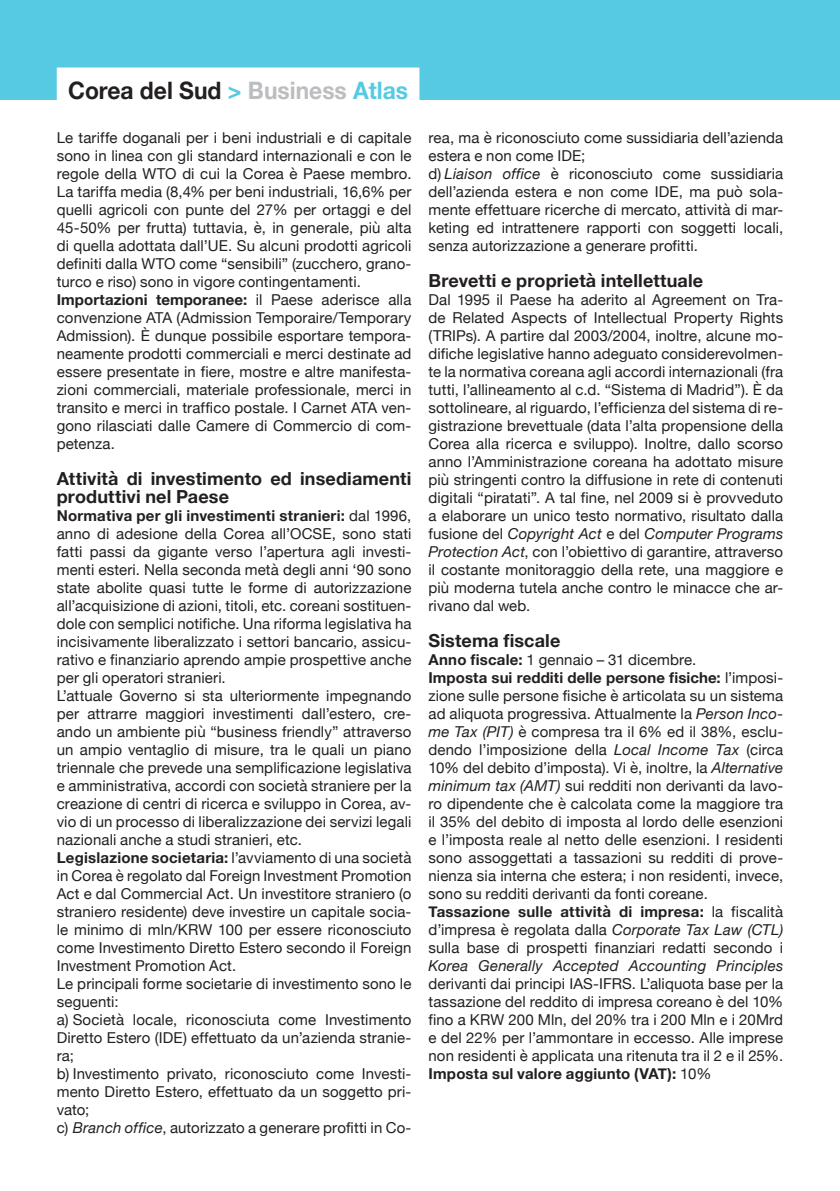
<style>
.page{position:relative;width:840px;height:1191px;background:#fff}
.page>*{position:absolute;margin:0;border:0;box-sizing:border-box;transform-origin:0 0}
.t1{font:700 24px "Helvetica Neue";color:#231f20;scale:.95 1}
.t2{font:700 18px/18px "Helvetica Neue";letter-spacing:.01em;color:#231f20}
.t3{font:15px/18px "Helvetica Neue";letter-spacing:.01em;color:#231f20;text-align:justify}
.t4{font:700 15px "Helvetica Neue";letter-spacing:.015em;color:#231f20}
.s1{color:#56c9e3}
.s2{color:#bcbdc0}
.s3{font-weight:700}
.s4{font-style:italic}
.s5{font-weight:400}
</style>
<div class="page">
<div style="left:0;top:0;width:839px;height:99px;background:#56c9e3"></div>
<div style="left:57px;top:67px;width:362px;height:36px;background:#fff"></div>
<p class="t1" style="left:68px;top:72px;width:359px">Corea del Sud <span class="s1">&gt;</span> <span class="s2">Business</span> <span class="s1">Atlas</span></p>
<p class="t3" style="left:57px;top:129px;width:356px">Le tariffe doganali per i beni industriali e di capitale sono in linea con gli standard internazionali e con le regole della WTO di cui la Corea è Paese membro.<br>La tariffa media (8,4% per beni industriali, 16,6% per quelli agricoli con punte del 27% per ortaggi e del 45-50% per frutta) tuttavia, è, in generale, più alta di quella adottata dall’UE. Su alcuni prodotti agricoli definiti dalla WTO come “sensibili” (zucchero, grano&shy;turco e riso) sono in vigore contingentamenti.</p>
<p class="t3" style="left:57px;top:291px;width:356px"><span class="s3">Importazioni temporanee:</span> il Paese aderisce alla convenzione ATA (Admission Temporaire/Temporary Admission). È dunque possibile esportare tempora&shy;neamente prodotti commerciali e merci destinate ad essere presentate in fiere, mostre e altre manifesta&shy;zioni commerciali, materiale professionale, merci in transito e merci in traffico postale. I Carnet ATA ven&shy;gono rilasciati dalle Camere di Commercio di com&shy;petenza.</p>
<p class="t2" style="left:57px;top:470px;width:356px">Attività di investimento ed insediamenti produttivi nel Paese</p>
<p class="t3" style="left:57px;top:507px;width:356px"><span class="s3">Normativa per gli investimenti stranieri:</span> dal 1996, anno di adesione della Corea all’OCSE, sono stati fatti passi da gigante verso l’apertura agli investi&shy;menti esteri. Nella seconda metà degli anni ‘90 sono state abolite quasi tutte le forme di autorizzazione all’acquisizione di azioni, titoli, etc. coreani sostituen&shy;dole con semplici notifiche. Una riforma legislativa ha incisivamente liberalizzato i settori bancario, assicu&shy;rativo e finanziario aprendo ampie prospettive anche per gli operatori stranieri.</p>
<p class="t3" style="left:57px;top:687px;width:356px">L’attuale Governo si sta ulteriormente impegnando per attrarre maggiori investimenti dall’estero, cre&shy;ando un ambiente più “business friendly” attraverso un ampio ventaglio di misure, tra le quali un piano triennale che prevede una semplificazione legislativa e amministrativa, accordi con società straniere per la creazione di centri di ricerca e sviluppo in Corea, av&shy;vio di un processo di liberalizzazione dei servizi legali nazionali anche a studi stranieri, etc.</p>
<p class="t3" style="left:57px;top:849px;width:356px"><span class="s3">Legislazione societaria:</span> l’avviamento di una società in Corea è regolato dal Foreign Investment Promotion Act e dal Commercial Act. Un investitore straniero (o straniero residente) deve investire un capitale socia&shy;le minimo di mln/KRW 100 per essere riconosciuto come Investimento Diretto Estero secondo il Foreign Investment Promotion Act.</p>
<p class="t3" style="left:57px;top:975px;width:356px">Le principali forme societarie di investimento sono le seguenti:</p>
<p class="t3" style="left:57px;top:1011px;width:356px">a) Società locale, riconosciuta come Investimento Diretto Estero (IDE) effettuato da un’azienda stranie&shy;ra;</p>
<p class="t3" style="left:57px;top:1065px;width:356px">b) Investimento privato, riconosciuto come Investi&shy;mento Diretto Estero, effettuato da un soggetto pri&shy;vato;</p>
<p class="t3" style="left:57px;top:1119px;width:356px">c) <span class="s4">Branch office</span>, autorizzato a generare profitti in Co-</p>
<p class="t3" style="left:428px;top:129px;width:356px">rea, ma è riconosciuto come sussidiaria dell’azienda estera e non come IDE;</p>
<p class="t3" style="left:428px;top:165px;width:356px">d) <span class="s4">Liaison office</span> è riconosciuto come sussidiaria dell’azienda estera e non come IDE, ma può sola&shy;mente effettuare ricerche di mercato, attività di mar&shy;keting ed intrattenere rapporti con soggetti locali, senza autorizzazione a generare profitti.</p>
<p class="t2" style="left:428px;top:272px;width:276px">Brevetti e proprietà intellettuale</p>
<p class="t3" style="left:428px;top:291px;width:356px">Dal 1995 il Paese ha aderito al Agreement on Tra&shy;de Related Aspects of Intellectual Property Rights (TRIPs). A partire dal 2003/2004, inoltre, alcune mo&shy;difiche legislative hanno adeguato considerevolmen&shy;te la normativa coreana agli accordi internazionali (fra tutti, l’allineamento al c.d. “Sistema di Madrid”). È da sottolineare, al riguardo, l’efficienza del sistema di re&shy;gistrazione brevettuale (data l’alta propensione della Corea alla ricerca e sviluppo). Inoltre, dallo scorso anno l’Amministrazione coreana ha adottato misure più stringenti contro la diffusione in rete di contenuti digitali “piratati”. A tal fine, nel 2009 si è provveduto a elaborare un unico testo normativo, risultato dalla fusione del <span class="s4">Copyright Act</span> e del <span class="s4">Computer Programs Protection Act</span>, con l’obiettivo di garantire, attraverso il costante monitoraggio della rete, una maggiore e più moderna tutela anche contro le minacce che ar&shy;rivano dal web.</p>
<p class="t2" style="left:428px;top:632px;width:133px">Sistema fiscale</p>
<p class="t3" style="left:428px;top:651px;width:269px"><span class="s3">Anno fiscale:</span> 1 gennaio – 31 dicembre.</p>
<p class="t3" style="left:428px;top:669px;width:356px"><span class="s3">Imposta sui redditi delle persone fisiche:</span> l’imposi&shy;zione sulle persone fisiche è articolata su un sistema ad aliquota progressiva. Attualmente la <span class="s4">Person Inco&shy;me Tax (PIT)</span> è compresa tra il 6% ed il 38%, esclu&shy;dendo l’imposizione della <span class="s4">Local Income Tax</span> (circa 10% del debito d’imposta). Vi è, inoltre, la <span class="s4">Alternative minimum tax (AMT)</span> sui redditi non derivanti da lavo&shy;ro dipendente che è calcolata come la maggiore tra il 35% del debito di imposta al lordo delle esenzioni e l’imposta reale al netto delle esenzioni. I residenti sono assoggettati a tassazioni su redditi di prove&shy;nienza sia interna che estera; i non residenti, invece, sono su redditi derivanti da fonti coreane.</p>
<p class="t3" style="left:428px;top:903px;width:356px"><span class="s3">Tassazione sulle attività di impresa:</span> la fiscalità d’impresa è regolata dalla <span class="s4">Corporate Tax Law (CTL) </span>sulla base di prospetti finanziari redatti secondo i <span class="s4">Korea Generally Accepted Accounting Principles </span>derivanti dai principi IAS-IFRS. L’aliquota base per la tassazione del reddito di impresa coreano è del 10% fino a KRW 200 Mln, del 20% tra i 200 Mln e i 20Mrd e del 22% per l’ammontare in eccesso. Alle imprese non residenti è applicata una ritenuta tra il 2 e il 25%.</p>
<p class="t4" style="left:428px;top:1062px;width:284px">Imposta sul valore aggiunto (VAT): <span class="s5">10%</span></p>
</div>
